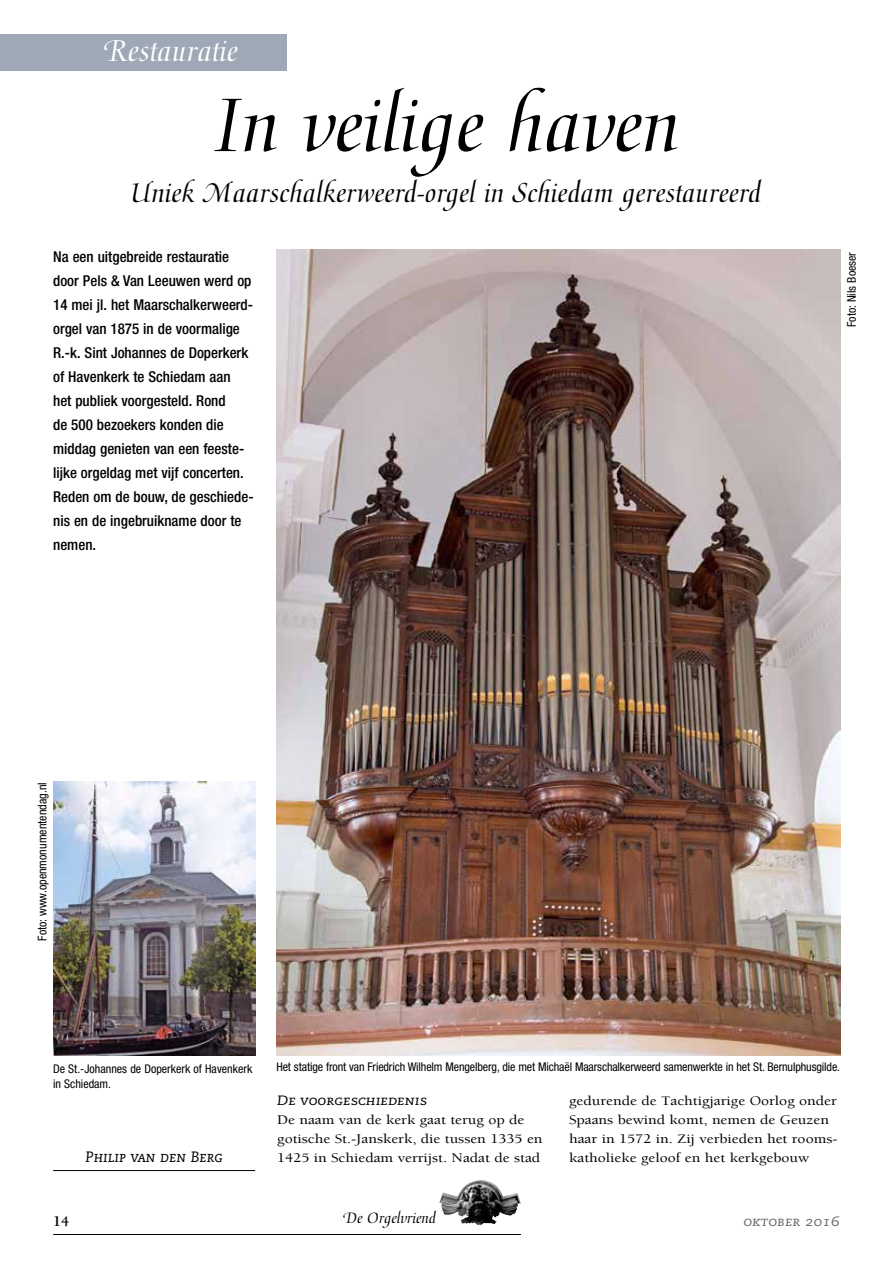
<style>
.page{position:relative;width:893px;height:1263px;background:#fff}
.page>*{position:absolute;margin:0;border:0;box-sizing:border-box;transform-origin:0 0}
.t1{font:84px "Medici Script";color:#000}
.t2{font:33px "Medici Script";color:#fff}
.t3{font:30px "Medici Script";color:#000}
.t4{font:16.5px "Medici Script";color:#000}
.t5{font:500 condensed 15px/24px "Helvetica Neue";color:#000}
.t6{font:15px "Caecilia Italic SC";color:#000}
.t7{font:700 15px "Berkeley Orgelvriend";color:#000}
.t8{font:13.5px/18.8px "Berkeley Orgelvriend";color:#000;scale:1.15 1}
.t9{font:13.5px "Caecilia Italic SC";color:#000;scale:1.15 1}
.t10{font:13.5px "Caecilia Italic SC";color:#6e6e6e;scale:1.15 1}
.t11{font:condensed 12px/15px "Helvetica Neue";letter-spacing:-.01em;color:#000}
</style>
<div class="page">
<img style="left:439px;top:1180px;width:82px;height:45px">
<hr style="left:53px;top:1234px;width:468px;height:1px;background:#000">
<div style="left:53px;top:34px;width:234px;height:36px;background:#9ea8b6"></div>
<div style="left:0;top:34px;width:53px;height:36px;background:#9ea8b6"></div>
<hr style="left:53px;top:1170px;width:202px;height:1px;background:#000">
<img style="left:53px;top:781px;width:202px;height:275px">
<img style="left:276px;top:250px;width:564px;height:805px">
<h2 class="t2" style="left:96px;top:32px;width:151px">Orgelhistorie</h2>
<h2 class="t2" style="left:104px;top:32px;width:135px">Restauratie</h2>
<h1 class="t1" style="left:214px;top:77px;width:467px">In veilige haven</h1>
<h3 class="t3" style="left:131px;top:176px;width:632px">Uniek Maarschalkerweerd-orgel in Schiedam gerestaureerd</h3>
<p class="t5" style="left:53px;top:244px;width:202px">Na een uitgebreide restauratie door Pels &amp; Van Leeuwen werd op<br>14 mei jl. het Maarschalkerweerd&shy;orgel van 1875 in de voormalige<br>R.-k. Sint Johannes de Doperkerk of Havenkerk te Schiedam aan<br>het publiek voorgesteld. Rond<br>de 500 bezoekers konden die middag genieten van een feeste&shy;lijke orgeldag met vijf concerten.<br>Reden om de bouw, de geschiede&shy;nis en de ingebruikname door te nemen.</p>
<p class="t11" style="left:844px;top:327px;width:76px;rotate:-90deg">Foto: Nils Boeser</p>
<p class="t11" style="left:35px;top:940px;width:160px;rotate:-90deg">Foto: www.openmonumentendag.nl</p>
<p class="t11" style="left:53px;top:1061px;width:201px">De St.-Johannes de Doperkerk of Havenkerk in Schiedam.</p>
<p class="t6" style="left:85px;top:1148px;width:139px">Philip van den Berg</p>
<p class="t11" style="left:276px;top:1059px;width:565px">Het statige front van Friedrich Wilhelm Mengelberg, die met Michaël Maarschalkerweerd samenwerkte in het St. Bernulphusgilde.</p>
<p class="t9" style="left:277px;top:1093px;width:132px">De voorgeschiedenis</p>
<p class="t8" style="left:277px;top:1111px;width:232px">De naam van de kerk gaat terug op de gotische St.-Janskerk, die tussen 1335 en<br>1425 in Schiedam verrijst. Nadat de stad</p>
<p class="t8" style="left:569px;top:1092px;width:235px">gedurende de Tachtigjarige Oorlog onder Spaans bewind komt, nemen de Geuzen haar in 1572 in. Zij verbieden het rooms&shy;katholieke geloof en het kerkgebouw</p>
<p class="t7" style="left:53px;top:1213px;width:18px">14</p>
<p class="t4" style="left:344px;top:1209px;width:94px">De Orgelvriend</p>
<p class="t10" style="left:743px;top:1214px;width:85px">oktober 2016</p>
</div>
